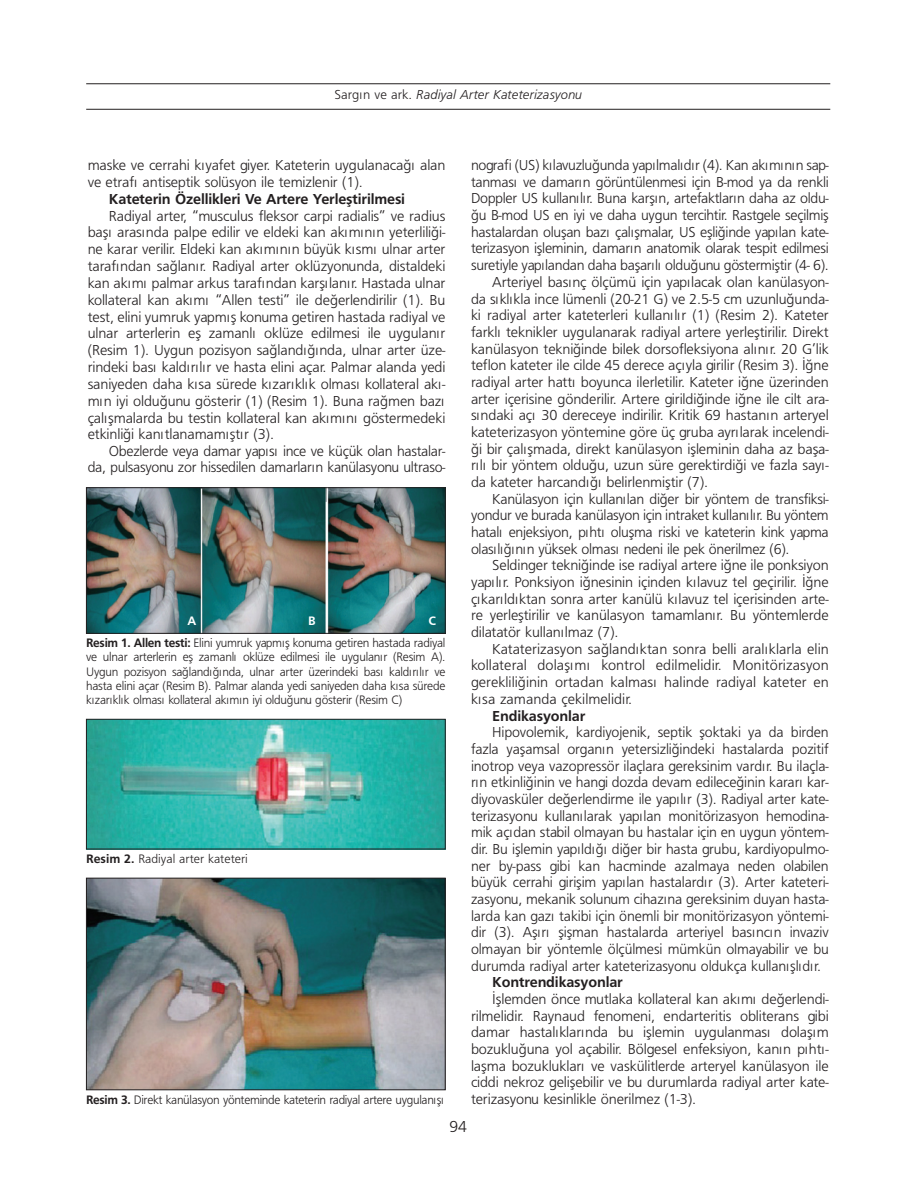
<style>
.page{position:relative;width:918px;height:1188px;background:#fff}
.page>*{position:absolute;margin:0;border:0;box-sizing:border-box;transform-origin:0 0}
.t1{font:16.5px "Frugal Normal Tr";color:#231f20}
.t2{font:15px/16.6px "Frugal Normal Tr";letter-spacing:-.01em;color:#231f20;text-align:justify}
.t3{font:15px "Frugal Bold Tr";letter-spacing:-.01em;color:#231f20}
.t4{font:13.5px "Frugal Italic Tr";color:#231f20}
.t5{font:12.75px/14.2px "Frugal Normal Tr";letter-spacing:-.025em;color:#231f20;text-align:justify}
.t6{font:12.75px "Frugal Normal Tr";color:#231f20}
.t7{font:12.75px "Frugal Bold Tr";color:#fff}
.s1{font-family:"Frugal Normal Tr"}
.s2{font-family:"Frugal Bold Tr"}
</style>
<div class="page">
<hr style="left:86px;top:84px;width:744px;height:1px;background:#231f20">
<hr style="left:86px;top:109px;width:744px;height:1px;background:#231f20">
<img style="left:88px;top:721px;width:355px;height:126px">
<div style="left:86px;top:719px;width:359px;height:130px;border:1px solid #231f20"></div>
<img style="left:88px;top:880px;width:355px;height:208px">
<div style="left:86px;top:878px;width:359px;height:212px;border:1px solid #231f20"></div>
<img style="left:88px;top:489px;width:355px;height:143px">
<div style="left:86px;top:487px;width:359px;height:147px;border:1px solid #231f20"></div>
<p class="t4" style="left:334px;top:90px;width:249px"><span class="s1">Sargın ve ark.</span> Radiyal Arter Kateterizasyonu</p>
<p class="t2" style="left:88px;top:158px;width:359px">maske ve cerrahi kıyafet giyer. Kateterin uygulanacağı alan ve etrafı antiseptik solüsyon ile temizlenir (1).</p>
<p class="t3" style="left:109px;top:193px;width:298px">Kateterin Özellikleri Ve Artere Yerleştirilmesi</p>
<p class="t2" style="left:88px;top:208px;width:359px;text-indent:21px">Radiyal arter, “musculus fleksor carpi radialis” ve radius başı arasında palpe edilir ve eldeki kan akımının yeterliliği&shy;ne karar verilir. Eldeki kan akımının büyük kısmı ulnar arter tarafından sağlanır. Radiyal arter oklüzyonunda, distaldeki kan akımı palmar arkus tarafından karşılanır. Hastada ulnar kollateral kan akımı “Allen testi” ile değerlendirilir (1). Bu test, elini yumruk yapmış konuma getiren hastada radiyal ve ulnar arterlerin eş zamanlı oklüze edilmesi ile uygulanır (Resim 1). Uygun pozisyon sağlandığında, ulnar arter üze&shy;rindeki bası kaldırılır ve hasta elini açar. Palmar alanda yedi saniyeden daha kısa sürede kızarıklık olması kollateral akı&shy;mın iyi olduğunu gösterir (1) (Resim 1). Buna rağmen bazı çalışmalarda bu testin kollateral kan akımını göstermedeki etkinliği kanıtlanamamıştır (3).</p>
<p class="t2" style="left:88px;top:444px;width:359px;text-align:right">Obezlerde veya damar yapısı ince ve küçük olan hastalar&shy;da, pulsasyonu zor hissedilen damarların kanülasyonu ultraso-</p>
<p class="t7" style="left:187px;top:616px;width:10px">A</p>
<p class="t7" style="left:308px;top:616px;width:9px">B</p>
<p class="t7" style="left:428px;top:616px;width:9px">C</p>
<p class="t5" style="left:86px;top:637px;width:361px"><span class="s2">Resim 1. Allen testi:</span> Elini yumruk yapmış konuma getiren hastada radiyal ve ulnar arterlerin eş zamanlı oklüze edilmesi ile uygulanır (Resim A).<br>Uygun pozisyon sağlandığında, ulnar arter üzerindeki bası kaldırılır ve hasta elini açar (Resim B). Palmar alanda yedi saniyeden daha kısa sürede kızarıklık olması kollateral akımın iyi olduğunu gösterir (Resim C)</p>
<p class="t6" style="left:86px;top:854px;width:163px"><span class="s2">Resim 2.</span> Radiyal arter kateteri</p>
<p class="t5" style="left:86px;top:1093px;width:359px"><span class="s2">Resim 3.</span> Direkt kanülasyon yönteminde kateterin radiyal artere uygulanışı</p>
<p class="t2" style="left:471px;top:158px;width:359px">nografi (US) kılavuzluğunda yapılmalıdır (4). Kan akımının sap-</p>
<p class="t2" style="left:471px;top:175px;width:359px">tanması ve damarın görüntülenmesi için B-mod ya da renkli</p>
<p class="t2" style="left:471px;top:191px;width:359px">Doppler US kullanılır. Buna karşın, artefaktların daha az oldu-</p>
<p class="t2" style="left:471px;top:208px;width:359px">ğu B-mod US en iyi ve daha uygun tercihtir. Rastgele seçilmiş</p>
<p class="t2" style="left:471px;top:225px;width:359px">hastalardan oluşan bazı çalışmalar, US eşliğinde yapılan kate-</p>
<p class="t2" style="left:471px;top:241px;width:359px">terizasyon işleminin, damarın anatomik olarak tespit edilmesi</p>
<p class="t2" style="left:471px;top:258px;width:359px">suretiyle yapılandan daha başarılı olduğunu göstermiştir (4- 6).</p>
<p class="t2" style="left:492px;top:275px;width:338px">Arteriyel basınç ölçümü için yapılacak olan kanülasyon-</p>
<p class="t2" style="left:471px;top:291px;width:359px">da sıklıkla ince lümenli (20-21 G) ve 2.5-5 cm uzunluğunda-</p>
<p class="t2" style="left:471px;top:308px;width:359px">ki radiyal arter kateterleri kullanılır (1) (Resim 2). Kateter</p>
<p class="t2" style="left:471px;top:325px;width:359px">farklı teknikler uygulanarak radiyal artere yerleştirilir. Direkt</p>
<p class="t2" style="left:471px;top:341px;width:359px">kanülasyon tekniğinde bilek dorsofleksiyona alınır. 20 G’lik</p>
<p class="t2" style="left:471px;top:358px;width:359px">teflon kateter ile cilde 45 derece açıyla girilir (Resim 3). İğne</p>
<p class="t2" style="left:471px;top:375px;width:359px">radiyal arter hattı boyunca ilerletilir. Kateter iğne üzerinden</p>
<p class="t2" style="left:471px;top:391px;width:359px">arter içerisine gönderilir. Artere girildiğinde iğne ile cilt ara-</p>
<p class="t2" style="left:471px;top:408px;width:359px">sındaki açı 30 dereceye indirilir. Kritik 69 hastanın arteryel</p>
<p class="t2" style="left:471px;top:425px;width:359px">kateterizasyon yöntemine göre üç gruba ayrılarak incelendi-</p>
<p class="t2" style="left:471px;top:441px;width:359px">ği bir çalışmada, direkt kanülasyon işleminin daha az başa-</p>
<p class="t2" style="left:471px;top:458px;width:359px">rılı bir yöntem olduğu, uzun süre gerektirdiği ve fazla sayı-</p>
<p class="t2" style="left:471px;top:475px;width:239px">da kateter harcandığı belirlenmiştir (7).</p>
<p class="t2" style="left:492px;top:492px;width:338px">Kanülasyon için kullanılan diğer bir yöntem de transfiksi-</p>
<p class="t2" style="left:471px;top:508px;width:359px">yondur ve burada kanülasyon için intraket kullanılır. Bu yöntem</p>
<p class="t2" style="left:471px;top:525px;width:359px">hatalı enjeksiyon, pıhtı oluşma riski ve kateterin kink yapma</p>
<p class="t2" style="left:471px;top:542px;width:320px">olasılığının yüksek olması nedeni ile pek önerilmez (6).</p>
<p class="t2" style="left:492px;top:558px;width:338px">Seldinger tekniğinde ise radiyal artere iğne ile ponksiyon</p>
<p class="t2" style="left:471px;top:575px;width:359px">yapılır. Ponksiyon iğnesinin içinden kılavuz tel geçirilir. İğne</p>
<p class="t2" style="left:471px;top:592px;width:359px">çıkarıldıktan sonra arter kanülü kılavuz tel içerisinden arte-</p>
<p class="t2" style="left:471px;top:608px;width:359px">re yerleştirilir ve kanülasyon tamamlanır. Bu yöntemlerde</p>
<p class="t2" style="left:471px;top:625px;width:149px">dilatatör kullanılmaz (7).</p>
<p class="t2" style="left:492px;top:642px;width:338px">Kataterizasyon sağlandıktan sonra belli aralıklarla elin</p>
<p class="t2" style="left:471px;top:658px;width:359px">kollateral dolaşımı kontrol edilmelidir. Monitörizasyon</p>
<p class="t2" style="left:471px;top:675px;width:359px">gerekliliğinin ortadan kalması halinde radiyal kateter en</p>
<p class="t2" style="left:471px;top:692px;width:163px">kısa zamanda çekilmelidir.</p>
<p class="t3" style="left:492px;top:710px;width:95px">Endikasyonlar</p>
<p class="t2" style="left:471px;top:725px;width:359px;text-indent:21px">Hipovolemik, kardiyojenik, septik şoktaki ya da birden fazla yaşamsal organın yetersizliğindeki hastalarda pozitif inotrop veya vazopressör ilaçlara gereksinim vardır. Bu ilaçla&shy;rın etkinliğinin ve hangi dozda devam edileceğinin kararı kar&shy;diyovasküler değerlendirme ile yapılır (3). Radiyal arter kate&shy;terizasyonu kullanılarak yapılan monitörizasyon hemodina&shy;mik açıdan stabil olmayan bu hastalar için en uygun yöntem&shy;dir. Bu işlemin yapıldığı diğer bir hasta grubu, kardiyopulmo&shy;ner by-pass gibi kan hacminde azalmaya neden olabilen büyük cerrahi girişim yapılan hastalardır (3). Arter kateteri&shy;zasyonu, mekanik solunum cihazına gereksinim duyan hasta&shy;larda kan gazı takibi için önemli bir monitörizasyon yöntemi&shy;dir (3). Aşırı şişman hastalarda arteriyel basıncın invaziv olmayan bir yöntemle ölçülmesi mümkün olmayabilir ve bu durumda radiyal arter kateterizasyonu oldukça kullanışlıdır.</p>
<p class="t3" style="left:492px;top:977px;width:132px">Kontrendikasyonlar</p>
<p class="t2" style="left:471px;top:992px;width:359px;text-indent:21px">İşlemden önce mutlaka kollateral kan akımı değerlendi&shy;rilmelidir. Raynaud fenomeni, endarteritis obliterans gibi damar hastalıklarında bu işlemin uygulanması dolaşım bozukluğuna yol açabilir. Bölgesel enfeksiyon, kanın pıhtı&shy;laşma bozuklukları ve vaskülitlerde arteryel kanülasyon ile ciddi nekroz gelişebilir ve bu durumlarda radiyal arter kate&shy;terizasyonu kesinlikle önerilmez (1-3).</p>
<p class="t1" style="left:449px;top:1120px;width:19px">94</p>
</div>
